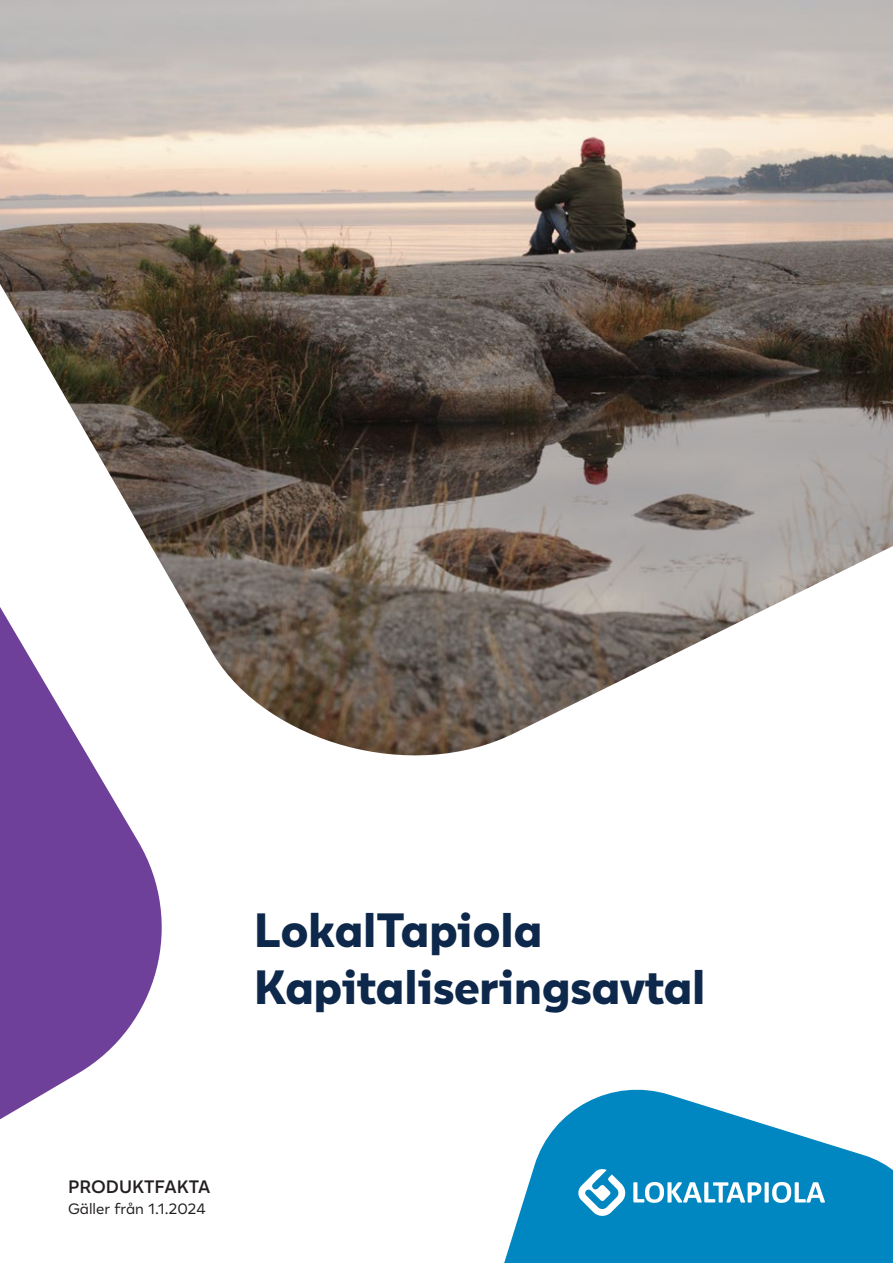
<style>
.page{position:relative;width:893px;height:1263px;background:#fff}
.page>*{position:absolute;margin:0;border:0;box-sizing:border-box;transform-origin:0 0}
.Kansiotsikko_H1{font:800 48px/57px "Lahi Tapiola Sans";color:#0d284b}
.t1{font:600 18px "Lahi Tapiola Sans";color:#231f20}
.t2{font:15px "Lahi Tapiola Sans";color:#231f20}
</style>
<div class="page">
<img style="left:0;top:0;width:893px;height:756px">
<svg style="left:504px;top:1089px;width:389px;height:174px;fill:#0086c0"></svg>
<svg style="left:0;top:466px;width:186px;height:654px"></svg>
<svg style="left:633px;top:1182px;width:192px;height:21px"></svg>
<svg style="left:577px;top:1168px;width:49px;height:49px"></svg>
<h1 class="Kansiotsikko_H1" style="left:254px;top:896px;width:453px">LokalTapiola<br>Kapitaliseringsavtal</h1>
<p class="t1" style="left:68px;top:1173px;width:144px">PRODUKTFAKTA</p>
<p class="t2" style="left:68px;top:1198px;width:139px">Gäller från 1.1.2024</p>
</div>
